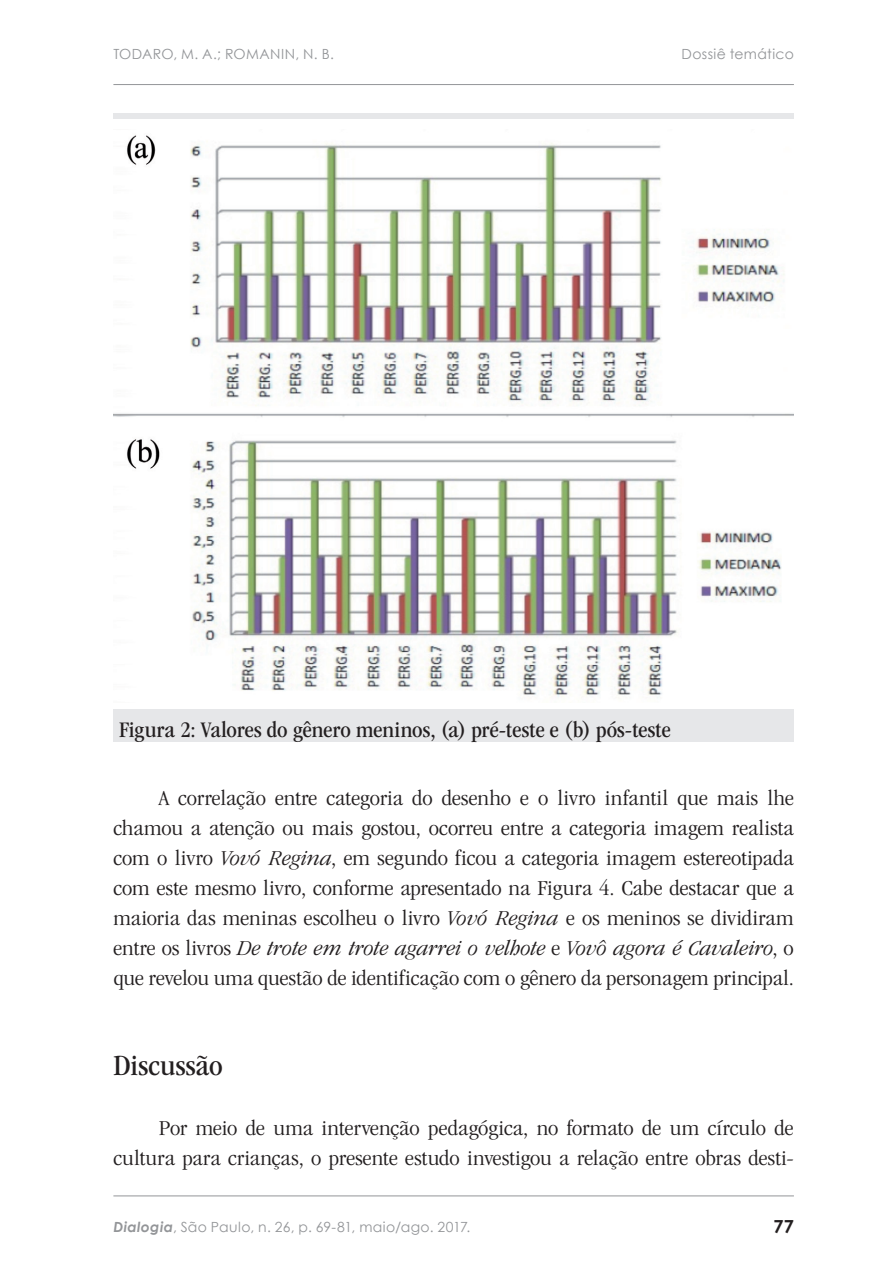
<style>
.page{position:relative;width:879px;height:1276px;background:#fff}
.page>*{position:absolute;margin:0;border:0;box-sizing:border-box;transform-origin:0 0}
.Di_Subtitulo{font:condensed 30px "ITC Garamond Std";color:#231f20;scale:1.1 1}
.Di_Tabela_-_titulo{font:condensed 23px "ITC Garamond Std";color:#231f20;scale:1.1 1}
.Di_Normal{font:300 condensed 22px/30px "ITC Garamond Std";color:#231f20;text-align:justify;scale:1.2 1}
.t1{font:700 18px "Century Gothic";color:#231f20}
.t2{font:14px "Century Gothic";letter-spacing:.025em;color:#939598}
.s1{font-style:italic}
.s2{font-weight:700;font-style:italic}
</style>
<div class="page">
<hr style="left:113px;top:1195px;width:681px;height:1px;background:#939598">
<hr style="left:113px;top:84px;width:681px;height:1px;background:#939598">
<div style="left:113px;top:113px;width:681px;height:629px;background:#e6e7e9"></div>
<div style="left:113px;top:119px;width:681px;height:590px;background:#fff"></div>
<img style="left:113px;top:135px;width:681px;height:562px">
<p class="t2" style="left:113px;top:46px;width:222px">TODARO, M. A.; ROMANIN, N. B.</p>
<p class="t2" style="left:681px;top:46px;width:114px">Dossiê temático</p>
<p class="Di_Tabela_-_titulo" style="left:119px;top:716px;width:503px">Figura 2: Valores do gênero meninos, (a) pré-teste e (b) pós-teste</p>
<p class="Di_Normal" style="left:113px;top:783px;width:568px;text-indent:45px">A correlação entre categoria do desenho e o livro infantil que mais lhe chamou a atenção ou mais gostou, ocorreu entre a categoria imagem realista com o livro <span class="s1">Vovó Regina</span>, em segundo ficou a categoria imagem estereotipada com este mesmo livro, conforme apresentado na Figura 4. Cabe destacar que a maioria das meninas escolheu o livro <span class="s1">Vovó Regina</span> e os meninos se dividiram entre os livros <span class="s1">De trote em trote agarrei o velhote</span> e <span class="s1">Vovô agora é Cavaleiro</span>, o que revelou uma questão de identificação com o gênero da personagem principal.</p>
<p class="Di_Subtitulo" style="left:113px;top:1049px;width:101px">Discussão</p>
<p class="Di_Normal" style="left:113px;top:1113px;width:568px;text-align:right">Por meio de uma intervenção pedagógica, no formato de um círculo de cultura para crianças, o presente estudo investigou a relação entre obras desti-</p>
<p class="t2" style="left:113px;top:1218px;width:358px"><span class="s2">Dialogia</span>, São Paulo, n. 26, p. 69-81, maio/ago. 2017.</p>
<p class="t1" style="left:773px;top:1215px;width:22px">77</p>
</div>
